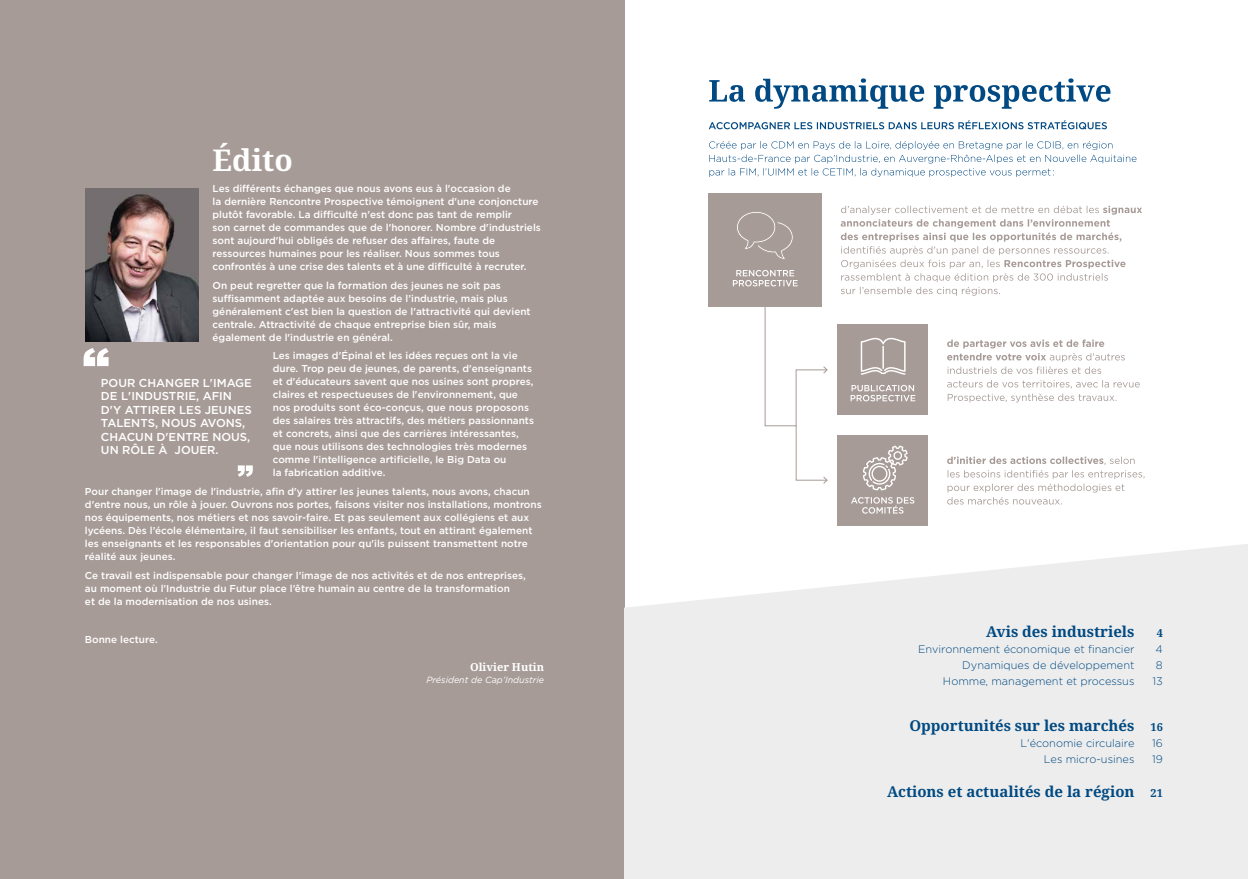
<style>
.page{position:relative;width:1248px;height:879px;background:#fff}
.page>*{position:absolute;margin:0;border:0;box-sizing:border-box;transform-origin:0 0}
.t1{font:700 30px "Noto Serif";color:#fff}
.t2{font:700 15px "Noto Serif";color:#004982}
.t3{font:500 11.5px/13.5px "Gotham";color:#fff}
.t4{font:300 11px "Gotham";color:#004982}
.t5{font:700 11px "Noto Serif";color:#fff}
.t6{font:700 11px "Noto Serif";color:#004982}
.t7{font:500 10px/13px "Gotham";color:#fff}
.t8{font:italic 9px "Gotham";color:#fff}
.s1{font-size:11px}
</style>
<div class="page">
<div style="left:0;top:0;width:624px;height:879px;background:#a79b97"></div>
<svg style="left:84px;top:348px;width:25px;height:18px"></svg>
<svg style="left:238px;top:465px;width:15px;height:12px"></svg>
<img style="left:85px;top:188px;width:113px;height:153px">
<svg style="left:624px;top:544px;width:623px;height:335px;background:#eee"></svg>
<div style="left:708px;top:193px;width:113px;height:113px;background:#a79b97"></div>
<div style="left:837px;top:324px;width:91px;height:91px;background:#a79b97"></div>
<div style="left:837px;top:435px;width:91px;height:90px;background:#a79b97"></div>
<svg style="left:709px;top:141px;width:427px;height:36px"></svg>
<svg style="left:708px;top:120px;width:398px;height:9px"></svg>
<svg style="left:709px;top:78px;width:401px;height:31px"></svg>
<svg style="left:947px;top:380px;width:192px;height:22px"></svg>
<svg style="left:947px;top:339px;width:177px;height:35px"></svg>
<svg style="left:850px;top:385px;width:65px;height:16px"></svg>
<svg style="left:851px;top:497px;width:63px;height:17px"></svg>
<svg style="left:860px;top:338px;width:45px;height:37px"></svg>
<svg style="left:863px;top:445px;width:44px;height:45px"></svg>
<svg style="left:840px;top:206px;width:301px;height:90px"></svg>
<svg style="left:947px;top:456px;width:197px;height:48px"></svg>
<svg style="left:732px;top:270px;width:95px;height:214px"></svg>
<svg style="left:737px;top:212px;width:56px;height:47px"></svg>
<h1 class="t1" style="left:212px;top:139px;width:82px">Édito</h1>
<p class="t7" style="left:212px;top:182px;width:330px">Les différents échanges que nous avons eus à l'occasion de<br>la dernière Rencontre Prospective témoignent d'une conjoncture plutôt favorable. La difficulté n'est donc pas tant de remplir<br>son carnet de commandes que de l'honorer. Nombre d'industriels sont aujourd'hui obligés de refuser des affaires, faute de ressources humaines pour les réaliser. Nous sommes tous confrontés à une crise des talents et à une difficulté à recruter.</p>
<p class="t7" style="left:212px;top:279px;width:319px">On peut regretter que la formation des jeunes ne soit pas suffisamment adaptée aux besoins de l’industrie, mais plus généralement c'est bien la question de l'attractivité qui devient centrale. Attractivité de chaque entreprise bien sûr, mais également de l'industrie en général.</p>
<p class="t7" style="left:273px;top:349px;width:263px">Les images d'Épinal et les idées reçues ont la vie dure. Trop peu de jeunes, de parents, d'enseignants et d'éducateurs savent que nos usines sont propres, claires et respectueuses de l'environnement, que nos produits sont éco-conçus, que nous proposons des salaires très attractifs, des métiers passionnants et concrets, ainsi que des carrières intéressantes, que nous utilisons des technologies très modernes comme l'intelligence artificielle, le Big Data ou<br>la fabrication additive.</p>
<p class="t7" style="left:85px;top:485px;width:458px">Pour changer l'image de l'industrie, afin d'y attirer les jeunes talents, nous avons, chacun d'entre nous, un rôle à jouer. Ouvrons nos portes, faisons visiter nos installations, montrons nos équipements, nos métiers et nos savoir-faire. Et pas seulement aux collégiens et aux lycéens. Dès l’école élémentaire, il faut sensibiliser les enfants, tout en attirant également les enseignants et les responsables d'orientation pour qu'ils puissent transmettent notre réalité aux jeunes.</p>
<p class="t7" style="left:85px;top:569px;width:442px">Ce travail est indispensable pour changer l’image de nos activités et de nos entreprises, au moment où l’Industrie du Futur place l’être humain au centre de la transformation<br>et de la modernisation de nos usines.</p>
<p class="t7" style="left:85px;top:633px;width:74px">Bonne lecture.</p>
<p class="t5" style="left:470px;top:659px;width:75px">Olivier Hutin</p>
<p class="t8" style="left:426px;top:674px;width:119px">Président de Cap’Industrie</p>
<p class="t3" style="left:101px;top:376px;width:152px">POUR CHANGER L'IMAGE<br>DE L'INDUSTRIE, AFIN<br>D'Y ATTIRER LES JEUNES<br>TALENTS, NOUS AVONS,<br>CHACUN D'ENTRE NOUS,<br>UN RÔLE À JOUER.</p>
<h2 class="t2" style="left:986px;top:620px;width:150px">Avis des industriels</h2>
<p class="t6" style="left:1156px;top:625px;width:8px">4</p>
<p class="t4" style="left:918px;top:642px;width:218px">Environnement économique et financier</p>
<p class="t4" style="left:1155px;top:642px;width:9px">4</p>
<p class="t4" style="left:962px;top:658px;width:174px">Dynamiques de développement</p>
<p class="t4" style="left:1155px;top:658px;width:8px">8</p>
<p class="t4" style="left:942px;top:674px;width:193px">Homme, management et processus</p>
<p class="t4" style="left:1152px;top:674px;width:12px">13</p>
<h2 class="t2" style="left:909px;top:715px;width:255px">Opportunités sur les marchés <span class="s1">16</span></h2>
<p class="t4" style="left:1020px;top:736px;width:116px">L'économie circulaire</p>
<p class="t4" style="left:1151px;top:736px;width:12px">16</p>
<p class="t4" style="left:1043px;top:752px;width:92px">Les micro-usines</p>
<p class="t4" style="left:1151px;top:752px;width:12px">19</p>
<h2 class="t2" style="left:887px;top:781px;width:277px">Actions et actualités de la région <span class="s1">21</span></h2>
</div>
